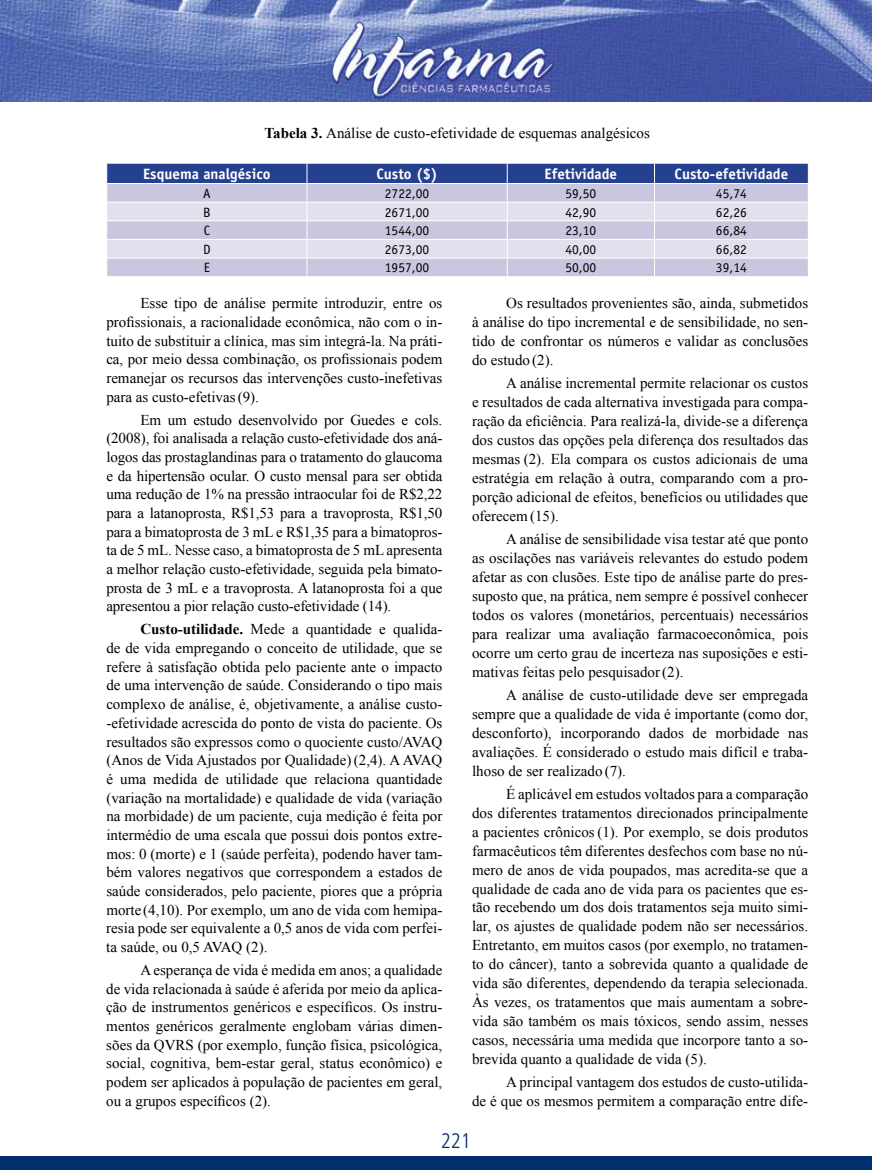
<style>
.page{position:relative;width:872px;height:1170px;background:#fff}
.page>*{position:absolute;margin:0;border:0;box-sizing:border-box;transform-origin:0 0}
.t1{font:300 condensed 21px "Frutiger";color:#002e6e}
.t2{font:15px/18.9px "Times New Roman";color:#000;text-align:justify}
.t3{font:700 15px "Officina Sans";color:#fff}
.t4{font:13.5px "Officina Sans";color:#000}
.s1{font-weight:700}
</style>
<div class="page">
<div style="left:0;top:1155px;width:872px;height:14px;background:#002e6e"></div>
<img style="left:0;top:0;width:872px;height:101px">
<svg style="left:106px;top:163px;width:703px;height:113px;background:#b8bcd8"></svg>
<p class="t2" style="left:264px;top:123px;width:387px"><span class="s1">Tabela 3.</span> Análise de custo-efetividade de esquemas analgésicos</p>
<p class="t3" style="left:143px;top:165px;width:129px">Esquema analgésico</p>
<p class="t3" style="left:376px;top:165px;width:63px">Custo ($)</p>
<p class="t3" style="left:544px;top:165px;width:74px">Efetividade</p>
<p class="t3" style="left:674px;top:165px;width:115px">Custo-efetividade</p>
<p class="t4" style="left:203px;top:185px;width:9px">A</p>
<p class="t4" style="left:385px;top:185px;width:46px">2722,00</p>
<p class="t4" style="left:565px;top:185px;width:32px">59,50</p>
<p class="t4" style="left:716px;top:185px;width:32px">45,74</p>
<p class="t4" style="left:203px;top:204px;width:9px">B</p>
<p class="t4" style="left:385px;top:204px;width:46px">2671,00</p>
<p class="t4" style="left:565px;top:204px;width:32px">42,90</p>
<p class="t4" style="left:716px;top:204px;width:32px">62,26</p>
<p class="t4" style="left:204px;top:223px;width:8px">C</p>
<p class="t4" style="left:385px;top:223px;width:46px">1544,00</p>
<p class="t4" style="left:565px;top:223px;width:32px">23,10</p>
<p class="t4" style="left:716px;top:223px;width:32px">66,84</p>
<p class="t4" style="left:203px;top:241px;width:9px">D</p>
<p class="t4" style="left:385px;top:241px;width:46px">2673,00</p>
<p class="t4" style="left:565px;top:241px;width:32px">40,00</p>
<p class="t4" style="left:716px;top:241px;width:32px">66,82</p>
<p class="t4" style="left:204px;top:260px;width:8px">E</p>
<p class="t4" style="left:385px;top:260px;width:46px">1957,00</p>
<p class="t4" style="left:565px;top:260px;width:32px">50,00</p>
<p class="t4" style="left:716px;top:260px;width:32px">39,14</p>
<p class="t2" style="left:106px;top:293px;width:337px;text-indent:34px">Esse tipo de análise permite introduzir, entre os profissionais, a racionalidade econômica, não com o in&shy;tuito de substituir a clínica, mas sim integrá-la. Na práti&shy;ca, por meio dessa combinação, os profissionais podem remanejar os recursos das intervenções custo-inefetivas para as custo-efetivas(9).</p>
<p class="t2" style="left:106px;top:410px;width:337px;text-indent:34px">Em um estudo desenvolvido por Guedes e cols. (2008), foi analisada a relação custo-efetividade dos aná&shy;logos das prostaglandinas para o tratamento do glaucoma e da hipertensão ocular. O custo mensal para ser obtida uma redução de 1% na pressão intraocular foi de R$2,22 para a latanoprosta, R$1,53 para a travoprosta, R$1,50 para a bimatoprosta de 3 mL e R$1,35 para a bimatopros&shy;ta de 5 mL. Nesse caso, a bimatoprosta de 5 mL apresenta a melhor relação custo-efetividade, seguida pela bimato&shy;prosta de 3 mL e a travoprosta. A latanoprosta foi a que apresentou a pior relação custo-efetividade (14).</p>
<p class="t2" style="left:106px;top:619px;width:337px;text-indent:34px"><span class="s1">Custo-utilidade.</span> Mede a quantidade e qualida&shy;de de vida empregando o conceito de utilidade, que se refere à satisfação obtida pelo paciente ante o impacto de uma intervenção de saúde. Considerando o tipo mais complexo de análise, é, objetivamente, a análise custo--efetividade acrescida do ponto de vista do paciente. Os resultados são expressos como o quociente custo/AVAQ (Anos de Vida Ajustados por Qualidade) (2,4). A AVAQ é uma medida de utilidade que relaciona quantidade (variação na mortalidade) e qualidade de vida (variação na morbidade) de um paciente, cuja medição é feita por intermédio de uma escala que possui dois pontos extre&shy;mos: 0 (morte) e 1 (saúde perfeita), podendo haver tam&shy;bém valores negativos que correspondem a estados de saúde considerados, pelo paciente, piores que a própria morte (4,10). Por exemplo, um ano de vida com hemipa&shy;resia pode ser equivalente a 0,5 anos de vida com perfei&shy;ta saúde, ou 0,5 AVAQ (2).</p>
<p class="t2" style="left:106px;top:960px;width:337px;text-indent:34px">A esperança de vida é medida em anos; a qualidade de vida relacionada à saúde é aferida por meio da aplica&shy;ção de instrumentos genéricos e específicos. Os instru&shy;mentos genéricos geralmente englobam várias dimen&shy;sões da QVRS (por exemplo, função física, psicológica, social, cognitiva, bem-estar geral, status econômico) e podem ser aplicados à população de pacientes em geral, ou a grupos específicos (2).</p>
<p class="t2" style="left:472px;top:293px;width:337px;text-indent:34px">Os resultados provenientes são, ainda, submetidos à análise do tipo incremental e de sensibilidade, no sen&shy;tido de confrontar os números e validar as conclusões do estudo (2).</p>
<p class="t2" style="left:472px;top:373px;width:337px;text-indent:34px">A análise incremental permite relacionar os custos e resultados de cada alternativa investigada para compa&shy;ração da eficiência. Para realizá-la, divide-se a diferença dos custos das opções pela diferença dos resultados das mesmas (2). Ela compara os custos adicionais de uma estratégia em relação à outra, comparando com a pro&shy;porção adicional de efeitos, benefícios ou utilidades que oferecem(15).</p>
<p class="t2" style="left:472px;top:529px;width:337px;text-indent:34px">A análise de sensibilidade visa testar até que ponto as oscilações nas variáveis relevantes do estudo podem afetar as con clusões. Este tipo de análise parte do pres&shy;suposto que, na prática, nem sempre é possível conhecer todos os valores (monetários, percentuais) necessários para realizar uma avaliação farmacoeconômica, pois ocorre um certo grau de incerteza nas suposições e esti&shy;mativas feitas pelo pesquisador(2).</p>
<p class="t2" style="left:472px;top:685px;width:337px;text-indent:34px">A análise de custo-utilidade deve ser empregada sempre que a qualidade de vida é importante (como dor, desconforto), incorporando dados de morbidade nas avaliações. É considerado o estudo mais difícil e traba&shy;lhoso de ser realizado (7).</p>
<p class="t2" style="left:472px;top:784px;width:337px;text-indent:34px">É aplicável em estudos voltados para a comparação dos diferentes tratamentos direcionados principalmente a pacientes crônicos (1). Por exemplo, se dois produtos farmacêuticos têm diferentes desfechos com base no nú&shy;mero de anos de vida poupados, mas acredita-se que a qualidade de cada ano de vida para os pacientes que es&shy;tão recebendo um dos dois tratamentos seja muito simi&shy;lar, os ajustes de qualidade podem não ser necessários.<br>Entretanto, em muitos casos (por exemplo, no tratamen&shy;to do câncer), tanto a sobrevida quanto a qualidade de vida são diferentes, dependendo da terapia selecionada.<br>Às vezes, os tratamentos que mais aumentam a sobre&shy;vida são também os mais tóxicos, sendo assim, nesses casos, necessária uma medida que incorpore tanto a so&shy;brevida quanto a qualidade de vida (5).</p>
<p class="t2" style="left:472px;top:1072px;width:337px;text-align:right">A principal vantagem dos estudos de custo-utilida-<br>de é que os mesmos permitem a comparação entre dife-</p>
<h1 class="t1" style="left:441px;top:1128px;width:32px">221</h1>
</div>
